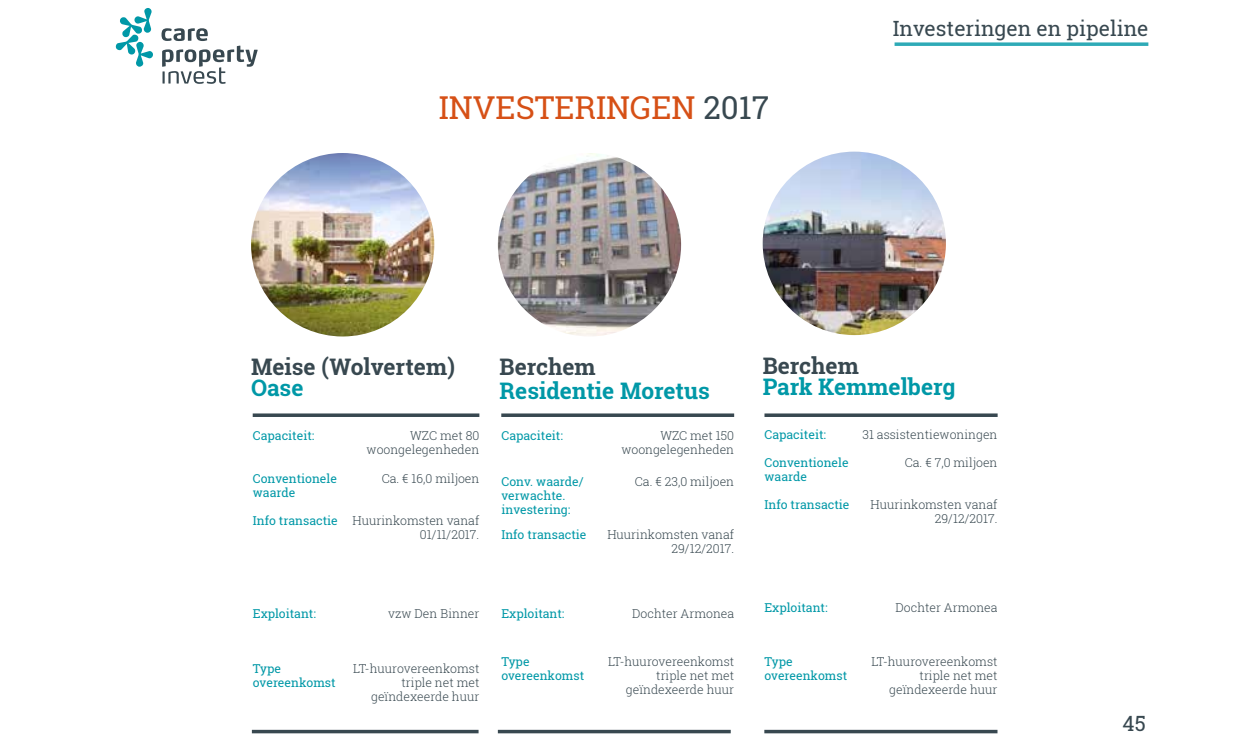
<style>
.page{position:relative;width:1260px;height:745px;background:#fff}
.page>*{position:absolute;margin:0;border:0;box-sizing:border-box;transform-origin:0 0}
.t1{font:31.5px "Roboto Slab";color:#d65016}
.t2{font:700 22.75px "Roboto Slab";color:#0098a7}
.t3{font:700 22.75px "Roboto Slab";color:#384850}
.t4{font:21px "Roboto Slab";color:#384850}
.t5{font:300 12.25px/14px "Roboto Slab";color:#384850;text-align:right}
.t6{font:12.25px/14px "Roboto Slab";color:#0098a7}
.s1{color:#384850}
.s2{font-weight:400;color:#0098a7}
</style>
<div class="page">
<svg style="left:895px;top:42px;width:253px;height:4px"></svg>
<svg style="left:115px;top:8px;width:38px;height:59px"></svg>
<svg style="left:162px;top:28px;width:96px;height:56px"></svg>
<img style="left:498px;top:153px;width:183px;height:183px;border-radius:92px">
<hr style="left:501px;top:413px;width:233px;height:3px;background:#384850">
<hr style="left:498px;top:729px;width:233px;height:3px;background:#384850">
<hr style="left:764px;top:413px;width:234px;height:3px;background:#384850">
<img style="left:763px;top:151px;width:183px;height:184px;border-radius:92px">
<hr style="left:764px;top:729px;width:233px;height:3px;background:#384850">
<img style="left:251px;top:153px;width:183px;height:183px;border-radius:91px">
<hr style="left:253px;top:413px;width:226px;height:3px;background:#384850">
<hr style="left:252px;top:729px;width:227px;height:3px;background:#384850">
<h1 class="t1" style="left:439px;top:86px;width:332px">INVESTERINGEN <span class="s1">2017</span></h1>
<h3 class="t4" style="left:893px;top:14px;width:257px">Investeringen en pipeline</h3>
<h2 class="t3" style="left:251px;top:351px;width:206px">Meise (Wolvertem)</h2>
<h2 class="t2" style="left:251px;top:372px;width:54px">Oase</h2>
<p class="t6" style="left:253px;top:428px;width:63px">Capaciteit:</p>
<p class="t5" style="left:367px;top:428px;width:114px">WZC met 80 woongelegenheden</p>
<p class="t6" style="left:253px;top:471px;width:86px">Conventionele waarde</p>
<p class="t5" style="left:382px;top:471px;width:99px">Ca. € 16,0 miljoen</p>
<p class="t5" style="left:253px;top:513px;width:228px"><span class="s2">Info transactie</span> Huurinkomsten vanaf<br>01/11/2017.</p>
<h2 class="t3" style="left:500px;top:351px;width:98px">Berchem</h2>
<h2 class="t2" style="left:500px;top:375px;width:212px">Residentie Moretus</h2>
<p class="t6" style="left:501px;top:428px;width:63px">Capaciteit:</p>
<p class="t5" style="left:621px;top:428px;width:114px">WZC met 150 woongelegenheden</p>
<p class="t6" style="left:501px;top:474px;width:84px">Conv. waarde/ verwachte. investering:</p>
<p class="t5" style="left:635px;top:474px;width:101px">Ca. € 23,0 miljoen</p>
<p class="t6" style="left:501px;top:527px;width:87px">Info transactie</p>
<p class="t5" style="left:607px;top:526px;width:128px">Huurinkomsten vanaf<br>29/12/2017.</p>
<p class="t6" style="left:253px;top:605px;width:65px">Exploitant:</p>
<p class="t5" style="left:388px;top:605px;width:93px">vzw Den Binner</p>
<p class="t6" style="left:253px;top:660px;width:84px">Type overeenkomst</p>
<p class="t5" style="left:353px;top:660px;width:128px">LT-huurovereenkomst triple net met geïndexeerde huur</p>
<p class="t6" style="left:501px;top:605px;width:65px">Exploitant:</p>
<p class="t5" style="left:632px;top:605px;width:103px">Dochter Armonea</p>
<p class="t6" style="left:501px;top:654px;width:84px">Type overeenkomst</p>
<p class="t5" style="left:608px;top:653px;width:128px">LT-huurovereenkomst triple net met geïndexeerde huur</p>
<h2 class="t3" style="left:763px;top:350px;width:98px">Berchem</h2>
<h2 class="t2" style="left:763px;top:371px;width:194px">Park Kemmelberg</h2>
<p class="t6" style="left:764px;top:427px;width:63px">Capaciteit:</p>
<p class="t5" style="left:862px;top:426px;width:137px">31 assistentiewoningen</p>
<p class="t6" style="left:764px;top:455px;width:86px">Conventionele waarde</p>
<p class="t5" style="left:905px;top:455px;width:94px">Ca. € 7,0 miljoen</p>
<p class="t6" style="left:765px;top:497px;width:87px">Info transactie</p>
<p class="t5" style="left:871px;top:497px;width:128px">Huurinkomsten vanaf<br>29/12/2017.</p>
<p class="t6" style="left:765px;top:600px;width:65px">Exploitant:</p>
<p class="t5" style="left:896px;top:600px;width:103px">Dochter Armonea</p>
<p class="t6" style="left:765px;top:654px;width:84px">Type overeenkomst</p>
<p class="t5" style="left:871px;top:653px;width:128px">LT-huurovereenkomst triple net met geïndexeerde huur</p>
<h3 class="t4" style="left:1123px;top:708px;width:25px">45</h3>
</div>
